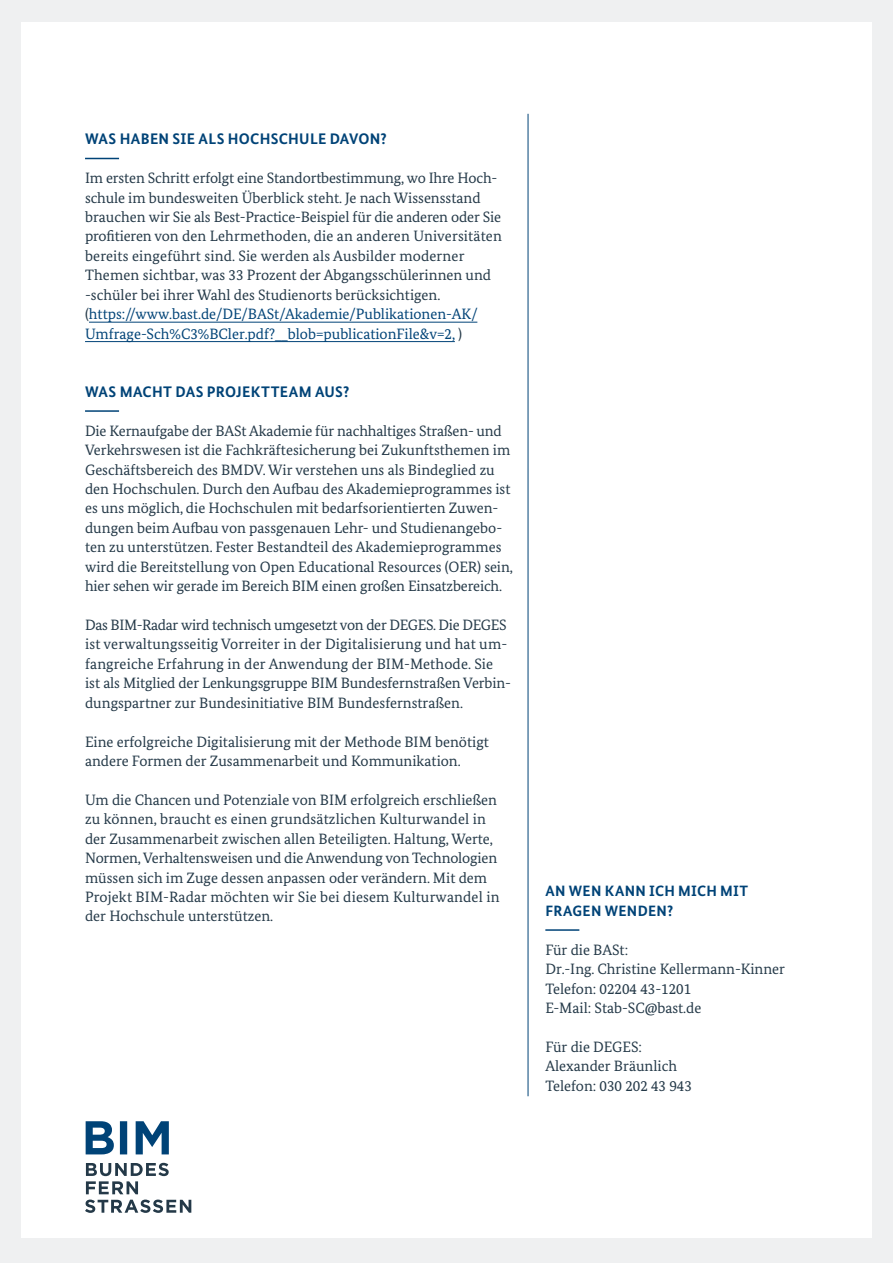
<style>
.page{position:relative;width:893px;height:1263px;background:#eff0f1}
.page>*{position:absolute;margin:0;border:0;box-sizing:border-box;transform-origin:0 0}
.t1{font:700 15.3px "Bundes Sans";letter-spacing:.02em;color:#004377}
.t2{font:15px/19.5px "Bundes Serif";color:#243948}
.t3{font:700 15px/19.5px "Bundes Sans";letter-spacing:.02em;color:#004377}
.s1{color:#004377}
</style>
<div class="page">
<div style="left:21px;top:22px;width:851px;height:1216px;background:#fff"></div>
<hr style="left:89px;top:322px;width:388px;height:1px;background:#004377">
<hr style="left:85px;top:341px;width:370px;height:1px;background:#004377">
<hr style="left:85px;top:158px;width:34px;height:1px;background:#004377">
<hr style="left:85px;top:410px;width:34px;height:2px;background:#004377">
<hr style="left:545px;top:929px;width:34px;height:2px;background:#004377">
<svg style="left:85px;top:1163px;width:106px;height:50px"></svg>
<svg style="left:86px;top:1121px;width:83px;height:33px"></svg>
<hr style="left:528px;top:114px;width:1px;height:982px;background:#004377">
<p class="t1" style="left:85px;top:130px;width:303px">WAS HABEN SIE ALS HOCHSCHULE DAVON?</p>
<p class="t2" style="left:85px;top:168px;width:418px">Im ersten Schritt erfolgt eine Standortbestimmung, wo Ihre Hoch&shy;schule im bundesweiten Überblick steht. Je nach Wissensstand brauchen wir Sie als Best-Practice-Beispiel für die anderen oder Sie profitieren von den Lehrmethoden, die an anderen Universitäten bereits eingeführt sind. Sie werden als Ausbilder moderner Themen sichtbar, was 33 Prozent der Abgangsschülerinnen und -schüler bei ihrer Wahl des Studienorts berücksichtigen. (<span class="s1">https://www.bast.de/DE/BASt/Akademie/Publikationen-AK/ Umfrage-Sch%C3%BCler.pdf?__blob=publicationFile&amp;v=2,</span> )</p>
<p class="t1" style="left:85px;top:382px;width:266px">WAS MACHT DAS PROJEKTTEAM AUS?</p>
<p class="t2" style="left:85px;top:421px;width:429px">Die Kernaufgabe der BASt Akademie für nachhaltiges Straßen- und Verkehrswesen ist die Fachkräftesicherung bei Zukunftsthemen im Geschäftsbereich des BMDV. Wir verstehen uns als Bindeglied zu den Hochschulen. Durch den Aufbau des Akademieprogrammes ist es uns möglich, die Hochschulen mit bedarfsorientierten Zuwen&shy;dungen beim Aufbau von passgenauen Lehr- und Studienangebo&shy;ten zu unterstützen. Fester Bestandteil des Akademieprogrammes wird die Bereitstellung von Open Educational Resources (OER) sein, hier sehen wir gerade im Bereich BIM einen großen Einsatzbereich.</p>
<p class="t2" style="left:85px;top:615px;width:427px">Das BIM-Radar wird technisch umgesetzt von der DEGES. Die DEGES ist verwaltungsseitig Vorreiter in der Digitalisierung und hat um&shy;fangreiche Erfahrung in der Anwendung der BIM-Methode. Sie ist als Mitglied der Lenkungsgruppe BIM Bundesfernstraßen Verbin&shy;dungspartner zur Bundesinitiative BIM Bundesfernstraßen.</p>
<p class="t2" style="left:85px;top:732px;width:405px">Eine erfolgreiche Digitalisierung mit der Methode BIM benötigt andere Formen der Zusammenarbeit und Kommunikation.</p>
<p class="t2" style="left:85px;top:790px;width:416px">Um die Chancen und Potenziale von BIM erfolgreich erschließen zu können, braucht es einen grundsätzlichen Kulturwandel in der Zusammenarbeit zwischen allen Beteiligten. Haltung, Werte, Normen, Verhaltensweisen und die Anwendung von Technologien müssen sich im Zuge dessen anpassen oder verändern. Mit dem Projekt BIM-Radar möchten wir Sie bei diesem Kulturwandel in der Hochschule unterstützen.</p>
<p class="t3" style="left:545px;top:881px;width:204px">AN WEN KANN ICH MICH MIT<br>FRAGEN WENDEN?</p>
<p class="t2" style="left:545px;top:940px;width:241px">Für die BASt:<br>Dr.-Ing. Christine Kellermann-Kinner<br>Telefon: 02204 43-1201<br>E-Mail: Stab-SC@bast.de</p>
<p class="t2" style="left:545px;top:1037px;width:148px">Für die DEGES:<br>Alexander Bräunlich<br>Telefon: 030 202 43 943</p>
</div>
